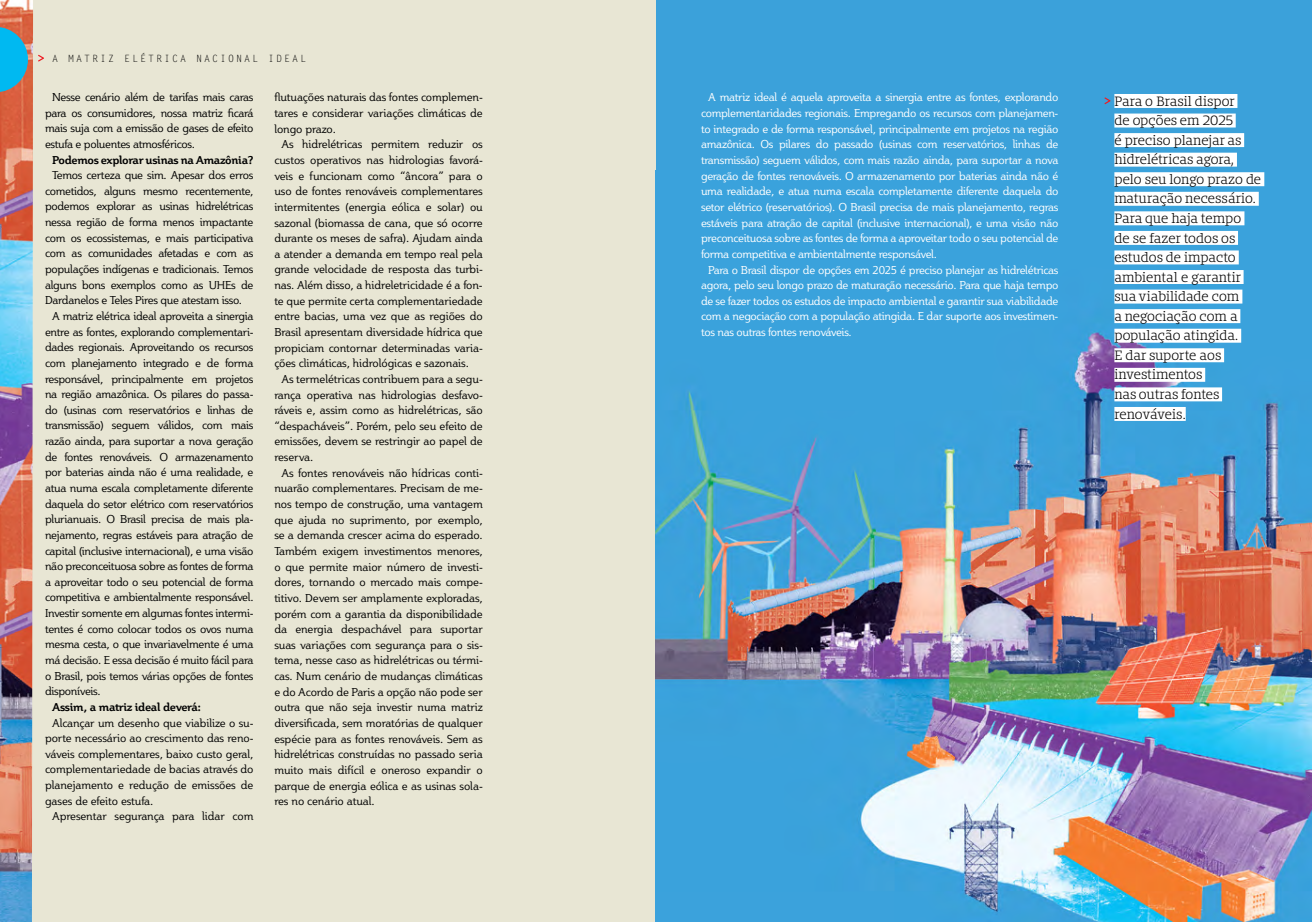
<style>
.page{position:relative;width:1312px;height:922px;background:#fff}
.page>*{position:absolute;margin:0;border:0;box-sizing:border-box;transform-origin:0 0}
.t1{font:300 12.5px/19.5px "Bommer Slab";color:#000}
.t2{font:11.25px/15.6px "Plume";letter-spacing:-.01em;color:#000;text-align:justify}
.t3{font:11.25px/15.6px "Plume";letter-spacing:-.03em;color:#fff;text-align:justify}
.t4{font:700 11.25px "Plume";letter-spacing:-.03em;color:#000}
.t5{font:10px "Letter Gothic Std";letter-spacing:.2em;color:#000}
</style>
<div class="page">
<div style="left:0;top:0;width:1311px;height:921px;background:#e8e6d4"></div>
<div style="left:656px;top:0;width:655px;height:921px;background:#3ba1da"></div>
<img style="left:656px;top:172px;width:655px;height:749px">
<img style="left:0;top:0;width:33px;height:921px">
<svg style="left:38px;top:55px;width:6px;height:7px"></svg>
<div style="left:1114px;top:94px;width:123px;height:14px;background:#fff"></div>
<div style="left:1114px;top:113px;width:121px;height:14px;background:#fff"></div>
<div style="left:1114px;top:133px;width:129px;height:14px;background:#fff"></div>
<div style="left:1114px;top:153px;width:122px;height:14px;background:#fff"></div>
<div style="left:1114px;top:172px;width:149px;height:14px;background:#fff"></div>
<div style="left:1114px;top:192px;width:144px;height:14px;background:#fff"></div>
<div style="left:1114px;top:211px;width:130px;height:14px;background:#fff"></div>
<div style="left:1114px;top:231px;width:123px;height:14px;background:#fff"></div>
<div style="left:1114px;top:250px;width:124px;height:14px;background:#fff"></div>
<div style="left:1114px;top:270px;width:129px;height:14px;background:#fff"></div>
<div style="left:1114px;top:289px;width:127px;height:14px;background:#fff"></div>
<div style="left:1114px;top:309px;width:125px;height:14px;background:#fff"></div>
<div style="left:1114px;top:328px;width:126px;height:14px;background:#fff"></div>
<div style="left:1114px;top:348px;width:109px;height:14px;background:#fff"></div>
<div style="left:1114px;top:368px;width:90px;height:14px;background:#fff"></div>
<div style="left:1114px;top:387px;width:107px;height:14px;background:#fff"></div>
<div style="left:1114px;top:407px;width:71px;height:14px;background:#fff"></div>
<svg style="left:1104px;top:97px;width:6px;height:7px"></svg>
<svg style="left:0;top:27px;width:28px;height:65px;background:#35a4c6"></svg>
<p class="t5" style="left:52px;top:53px;width:256px">A MATRIZ ELÉTRICA NACIONAL IDEAL</p>
<p class="t2" style="left:45px;top:89px;width:210px;text-indent:7px">Nesse cenário além de tarifas mais caras para os consumidores, nossa matriz ficará mais suja com a emissão de gases de efeito estufa e poluentes atmosféricos.</p>
<p class="t4" style="left:52px;top:152px;width:203px">Podemos explorar usinas na Amazônia?</p>
<p class="t2" style="left:45px;top:167px;width:210px;text-indent:7px">Temos certeza que sim. Apesar dos erros cometidos, alguns mesmo recentemente, podemos explorar as usinas hidrelétricas nessa região de forma menos impactante com os ecossistemas, e mais participativa com as comunidades afetadas e com as populações indígenas e tradicionais. Temos alguns bons exemplos como as UHEs de Dardanelos e Teles Pires que atestam isso.</p>
<p class="t2" style="left:45px;top:308px;width:210px;text-indent:7px">A matriz elétrica ideal aproveita a sinergia entre as fontes, explorando complementari&shy;dades regionais. Aproveitando os recursos com planejamento integrado e de forma responsável, principalmente em projetos na região amazônica. Os pilares do passa&shy;do (usinas com reservatórios e linhas de transmissão) seguem válidos, com mais razão ainda, para suportar a nova geração de fontes renováveis. O armazenamento por baterias ainda não é uma realidade, e atua numa escala completamente diferente daquela do setor elétrico com reservatórios plurianuais. O Brasil precisa de mais pla&shy;nejamento, regras estáveis para atração de capital (inclusive internacional), e uma visão não preconceituosa sobre as fontes de forma a aproveitar todo o seu potencial de forma competitiva e ambientalmente responsável.<br>Investir somente em algumas fontes intermi&shy;tentes é como colocar todos os ovos numa mesma cesta, o que invariavelmente é uma má decisão. E essa decisão é muito fácil para o Brasil, pois temos várias opções de fontes disponíveis.</p>
<p class="t4" style="left:52px;top:699px;width:150px">Assim, a matriz ideal deverá:</p>
<p class="t2" style="left:45px;top:714px;width:210px;text-indent:7px">Alcançar um desenho que viabilize o su&shy;porte necessário ao crescimento das reno&shy;váveis complementares, baixo custo geral, complementariedade de bacias através do planejamento e redução de emissões de gases de efeito estufa.</p>
<p class="t2" style="left:52px;top:808px;width:203px">Apresentar segurança para lidar com</p>
<p class="t2" style="left:274px;top:89px;width:210px">flutuações naturais das fontes complemen&shy;tares e considerar variações climáticas de longo prazo.</p>
<p class="t2" style="left:274px;top:136px;width:210px;text-indent:7px">As hidrelétricas permitem reduzir os custos operativos nas hidrologias favorá&shy;veis e funcionam como “âncora” para o uso de fontes renováveis complementares intermitentes (energia eólica e solar) ou sazonal (biomassa de cana, que só ocorre durante os meses de safra). Ajudam ainda a atender a demanda em tempo real pela grande velocidade de resposta das turbi&shy;nas. Além disso, a hidreletricidade é a fon&shy;te que permite certa complementariedade entre bacias, uma vez que as regiões do Brasil apresentam diversidade hídrica que propiciam contornar determinadas varia&shy;ções climáticas, hidrológicas e sazonais.</p>
<p class="t2" style="left:274px;top:371px;width:210px;text-indent:7px">As termelétricas contribuem para a segu&shy;rança operativa nas hidrologias desfavo&shy;ráveis e, assim como as hidrelétricas, são “despacháveis”. Porém, pelo seu efeito de emissões, devem se restringir ao papel de reserva.</p>
<p class="t2" style="left:274px;top:464px;width:210px;text-indent:7px">As fontes renováveis não hídricas conti&shy;nuarão complementares. Precisam de me&shy;nos tempo de construção, uma vantagem que ajuda no suprimento, por exemplo, se a demanda crescer acima do esperado.<br>Também exigem investimentos menores, o que permite maior número de investi&shy;dores, tornando o mercado mais compe&shy;titivo. Devem ser amplamente exploradas, porém com a garantia da disponibilidade da energia despachável para suportar suas variações com segurança para o sis&shy;tema, nesse caso as hidrelétricas ou térmi&shy;cas. Num cenário de mudanças climáticas e do Acordo de Paris a opção não pode ser outra que não seja investir numa matriz diversificada, sem moratórias de qualquer espécie para as fontes renováveis. Sem as hidrelétricas construídas no passado seria muito mais difícil e oneroso expandir o parque de energia eólica e as usinas sola&shy;res no cenário atual.</p>
<p class="t3" style="left:701px;top:89px;width:359px;text-indent:7px">A matriz ideal é aquela aproveita a sinergia entre as fontes, explorando complementaridades regionais. Empregando os recursos com planejamen&shy;to integrado e de forma responsável, principalmente em projetos na região amazônica. Os pilares do passado (usinas com reservatórios, linhas de transmissão) seguem válidos, com mais razão ainda, para suportar a nova geração de fontes renováveis. O armazenamento por baterias ainda não é uma realidade, e atua numa escala completamente diferente daquela do setor elétrico (reservatórios). O Brasil precisa de mais planejamento, regras estáveis para atração de capital (inclusive internacional), e uma visão não preconceituosa sobre as fontes de forma a aproveitar todo o seu potencial de forma competitiva e ambientalmente responsável.</p>
<p class="t3" style="left:701px;top:261px;width:359px;text-indent:7px">Para o Brasil dispor de opções em 2025 é preciso planejar as hidrelétricas agora, pelo seu longo prazo de maturação necessário. Para que haja tempo de se fazer todos os estudos de impacto ambiental e garantir sua viabilidade com a negociação com a população atingida. E dar suporte aos investimen&shy;tos nas outras fontes renováveis.</p>
<p class="t1" style="left:1114px;top:91px;width:148px">Para o Brasil dispor<br>de opções em 2025<br>é preciso planejar as hidrelétricas agora, pelo seu longo prazo de maturação necessário.<br>Para que haja tempo<br>de se fazer todos os estudos de impacto ambiental e garantir sua viabilidade com<br>a negociação com a população atingida.<br>E dar suporte aos investimentos<br>nas outras fontes renováveis.</p>
</div>
